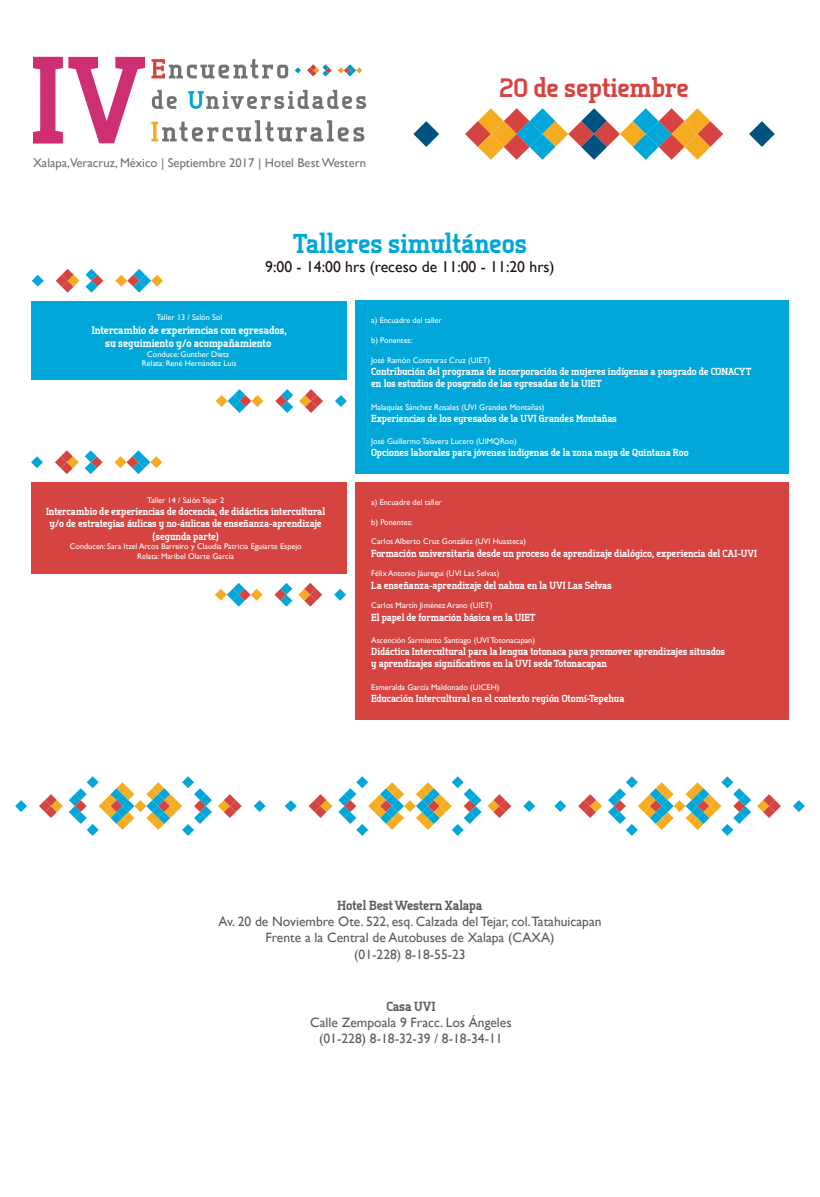
<style>
.page{position:relative;width:820px;height:1197px;background:#fff}
.page>*{position:absolute;margin:0;border:0;box-sizing:border-box;transform-origin:0 0}
.t1{font:800 27.21px "Tertre";color:#00a7d8}
.t2{font:800 26.6px "Tertre";color:#d64442}
.t3{font:15.66px "Gill Sans";color:#1e120d}
.t4{font:13.56px/16.3px "Gill Sans";color:#5b5b5f;text-align:center}
.t5{font:800 13.21px "Tertre";color:#5b5b5f}
.t6{font:12.6px "Gill Sans";color:#727277}
.t7{font:800 10.94px/13.1px "Tertre";color:#fff;text-align:center}
.t8{font:800 10.24px/12.3px "Tertre";color:#fff}
.t9{font:8.22px/9.8px "Gill Sans";color:#fff;text-align:center}
</style>
<div class="page">
<svg style="left:413px;top:121px;width:26px;height:26px"></svg>
<svg style="left:749px;top:121px;width:25px;height:26px"></svg>
<svg style="left:465px;top:108px;width:257px;height:52px"></svg>
<svg style="left:151px;top:59px;width:137px;height:19px"></svg>
<svg style="left:152px;top:90px;width:25px;height:19px"></svg>
<svg style="left:188px;top:90px;width:178px;height:19px"></svg>
<svg style="left:151px;top:120px;width:213px;height:21px"></svg>
<svg style="left:33px;top:57px;width:112px;height:86px"></svg>
<svg style="left:337px;top:64px;width:25px;height:13px"></svg>
<svg style="left:307px;top:64px;width:24px;height:13px"></svg>
<svg style="left:295px;top:67px;width:6px;height:6px"></svg>
<div style="left:31px;top:483px;width:315px;height:91px;background:#d64442"></div>
<div style="left:354px;top:483px;width:434px;height:237px;background:#d64442"></div>
<svg style="left:215px;top:583px;width:47px;height:24px"></svg>
<svg style="left:274px;top:583px;width:18px;height:24px"></svg>
<svg style="left:298px;top:583px;width:24px;height:24px"></svg>
<svg style="left:334px;top:589px;width:12px;height:12px"></svg>
<svg style="left:114px;top:450px;width:48px;height:24px"></svg>
<svg style="left:85px;top:450px;width:17px;height:24px"></svg>
<svg style="left:55px;top:450px;width:24px;height:24px"></svg>
<svg style="left:31px;top:456px;width:12px;height:12px"></svg>
<div style="left:32px;top:301px;width:314px;height:79px;background:#00a7d8"></div>
<div style="left:354px;top:301px;width:434px;height:173px;background:#00a7d8"></div>
<svg style="left:215px;top:389px;width:48px;height:24px"></svg>
<svg style="left:275px;top:389px;width:18px;height:24px"></svg>
<svg style="left:299px;top:389px;width:24px;height:24px"></svg>
<svg style="left:335px;top:395px;width:11px;height:12px"></svg>
<svg style="left:115px;top:269px;width:48px;height:24px"></svg>
<svg style="left:85px;top:269px;width:18px;height:24px"></svg>
<svg style="left:56px;top:269px;width:23px;height:24px"></svg>
<svg style="left:32px;top:275px;width:12px;height:12px"></svg>
<svg style="left:554px;top:800px;width:12px;height:12px"></svg>
<svg style="left:578px;top:794px;width:23px;height:24px"></svg>
<svg style="left:608px;top:776px;width:142px;height:60px"></svg>
<svg style="left:757px;top:794px;width:23px;height:24px"></svg>
<svg style="left:793px;top:800px;width:11px;height:12px"></svg>
<svg style="left:284px;top:800px;width:12px;height:12px"></svg>
<svg style="left:308px;top:794px;width:24px;height:24px"></svg>
<svg style="left:338px;top:776px;width:143px;height:60px"></svg>
<svg style="left:487px;top:794px;width:24px;height:24px"></svg>
<svg style="left:523px;top:800px;width:12px;height:12px"></svg>
<svg style="left:15px;top:800px;width:12px;height:12px"></svg>
<svg style="left:39px;top:794px;width:24px;height:24px"></svg>
<svg style="left:69px;top:776px;width:143px;height:60px"></svg>
<svg style="left:218px;top:794px;width:23px;height:24px"></svg>
<svg style="left:253px;top:800px;width:12px;height:12px"></svg>
<p class="t6" style="left:33px;top:155px;width:334px">Xalapa,Veracruz, México | Septiembre 2017 | Hotel Best Western</p>
<h2 class="t2" style="left:499px;top:71px;width:191px">20 de septiembre</h2>
<h1 class="t1" style="left:293px;top:226px;width:235px">Talleres simultáneos</h1>
<h3 class="t3" style="left:265px;top:257px;width:291px">9:00 - 14:00 hrs (receso de 11:00 - 11:20 hrs)</h3>
<p class="t9" style="left:156px;top:313px;width:67px">Taller 13 / Salón Sol</p>
<p class="t7" style="left:92px;top:323px;width:196px">Intercambio de experiencias con egresados, su seguimiento y/o acompañamiento</p>
<p class="t9" style="left:142px;top:349px;width:96px">Conduce: Gunther Dietz<br>Relata: René Hernández Luis</p>
<p class="t9" style="left:147px;top:495px;width:79px">Taller 14 / Salón Tejar 2</p>
<p class="t8" style="left:46px;top:505px;width:280px;text-align:center">Intercambio de experiencias de docencia, de didáctica intercultural y/o de estrategias áulicas y no-áulicas de enseñanza-aprendizaje (segunda parte)</p>
<p class="t9" style="left:70px;top:542px;width:233px">Conducen: Sara Itzel Arcos Barreiro y Claudia Patricia Eguiarte Espejo<br>Relata: Maribel Olarte García</p>
<p class="t9" style="left:371px;top:316px;width:72px">a) Encuadre del taller</p>
<p class="t9" style="left:371px;top:335px;width:43px">b) Ponentes:</p>
<p class="t9" style="left:371px;top:355px;width:120px">José Ramón Contreras Cruz (UIET)</p>
<p class="t8" style="left:371px;top:365px;width:381px">Contribución del programa de incorporación de mujeres indígenas a posgrado de CONACYT en los estudios de posgrado de las egresadas de la UIET</p>
<p class="t9" style="left:371px;top:402px;width:175px">Malaquías Sánchez Rosales (UVI Grandes Montañas)</p>
<p class="t8" style="left:371px;top:412px;width:247px">Experiencias de los egresados de la UVI Grandes Montañas</p>
<p class="t9" style="left:371px;top:436px;width:147px">José Guillermo Talavera Lucero (UIMQRoo)</p>
<p class="t8" style="left:371px;top:446px;width:319px">Opciones laborales para jóvenes indígenas de la zona maya de Quintana Roo</p>
<p class="t9" style="left:371px;top:497px;width:72px">a) Encuadre del taller</p>
<p class="t9" style="left:371px;top:517px;width:43px">b) Ponentes:</p>
<p class="t9" style="left:371px;top:537px;width:156px">Carlos Alberto Cruz González (UVI Huasteca)</p>
<p class="t8" style="left:371px;top:547px;width:387px">Formación universitaria desde un proceso de aprendizaje dialógico, experiencia del CAI-UVI</p>
<p class="t9" style="left:371px;top:569px;width:129px">Félix Antonio Jáuregui (UVI Las Selvas)</p>
<p class="t8" style="left:371px;top:579px;width:242px">La enseñanza-aprendizaje del nahua en la UVI Las Selvas</p>
<p class="t9" style="left:371px;top:601px;width:122px">Carlos Martín Jiménez Arano (UIET)</p>
<p class="t8" style="left:371px;top:611px;width:166px">El papel de formación básica en la UIET</p>
<p class="t9" style="left:371px;top:635px;width:165px">Ascención Sarmiento Santiago (UVI Totonacapan)</p>
<p class="t8" style="left:371px;top:645px;width:355px">Didáctica Intercultural para la lengua totonaca para promover aprendizajes situados y aprendizajes significativos en la UVI sede Totonacapan</p>
<p class="t9" style="left:371px;top:682px;width:129px">Esmeralda García Maldonado (UICEH)</p>
<p class="t8" style="left:371px;top:692px;width:254px">Educación Intercultural en el contexto región Otomí-Tepehua</p>
<p class="t5" style="left:337px;top:897px;width:146px">Hotel Best Western Xalapa</p>
<h3 class="t4" style="left:218px;top:913px;width:384px">Av. 20 de Noviembre Ote. 522, esq. Calzada del Tejar, col.Tatahuicapan<br>Frente a la Central de Autobuses de Xalapa (CAXA)<br>(01-228) 8-18-55-23</h3>
<p class="t5" style="left:386px;top:998px;width:50px">Casa UVI</p>
<h3 class="t4" style="left:310px;top:1014px;width:203px">Calle Zempoala 9 Fracc. Los Ángeles (01-228) 8-18-32-39 / 8-18-34-11</h3>
</div>
